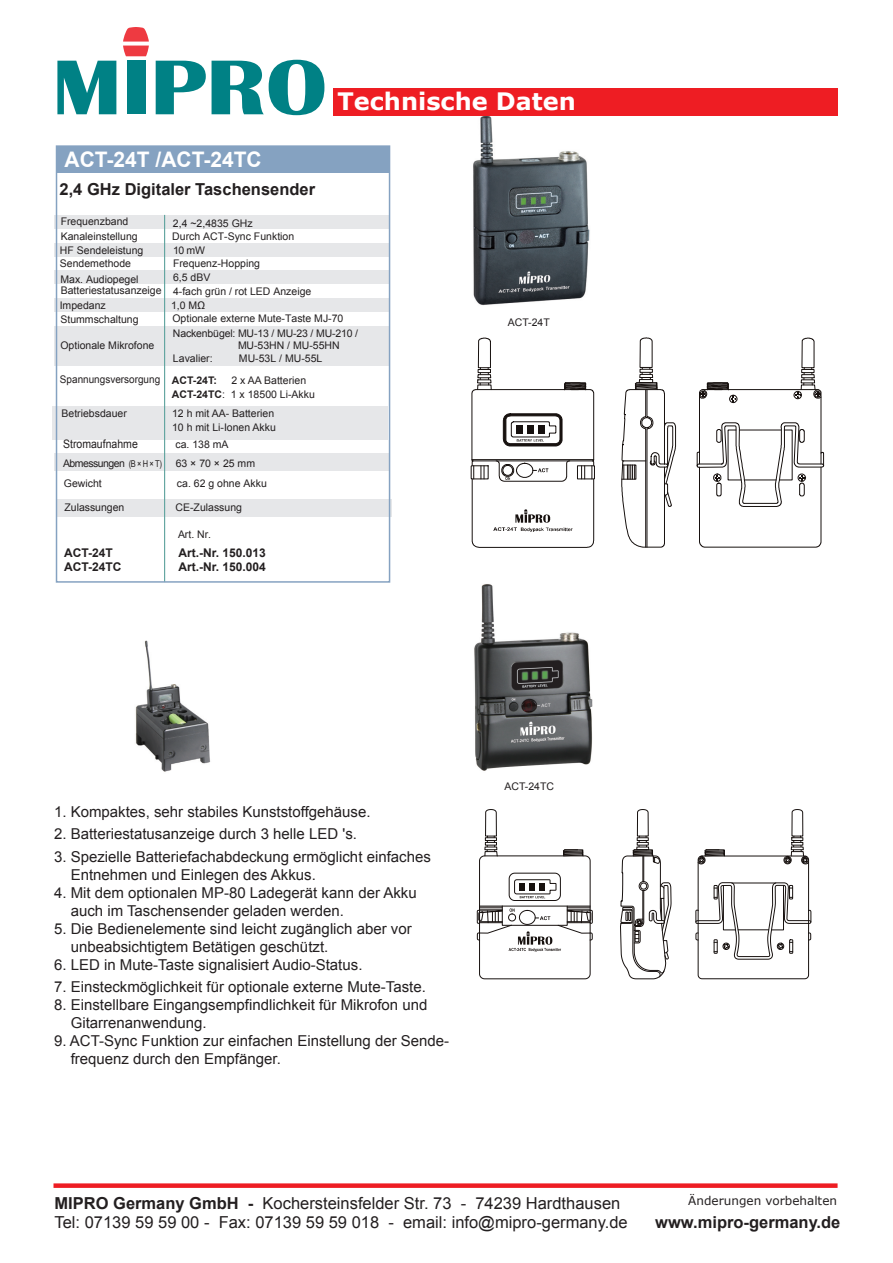
<style>
.page{position:relative;width:893px;height:1263px;background:#fff}
.page>*{position:absolute;margin:0;border:0;box-sizing:border-box;transform-origin:0 0}
.t1{font:700 24px "Verdana";color:#fff}
.t2{font:700 21.45px "Arial";color:#fff}
.t3{font:16.5px/19.8px "Arial";color:#231f20}
.t4{font:700 16.5px "Arial";color:#231f20}
.t5{font:15px/18px "Arial";color:#231f20}
.t6{font:700 12px "Arial";color:#231f20}
.t7{font:12px "Verdana";color:#231f20}
.t8{font:11.7px "Arial";color:#231f20;scale:.9 1}
.t9{font:10.5px/14.1px "Arial";color:#231f20}
.t10{font:10.5px "Arial";color:#231f20;scale:.95 1}
.t11{font:10.5px "Arial";letter-spacing:-.05em;color:#231f20}
.s1{font-weight:700}
.s2{font-size:9.3px}
</style>
<div class="page">
<div style="left:333px;top:88px;width:505px;height:28px;background:#ee1d23"></div>
<svg style="left:57px;top:61px;width:59px;height:53px"></svg>
<div style="left:127px;top:61px;width:18px;height:53px;background:#008185"></div>
<svg style="left:156px;top:61px;width:50px;height:53px"></svg>
<svg style="left:212px;top:60px;width:112px;height:55px"></svg>
<svg style="left:123px;top:27px;width:26px;height:29px"></svg>
<div style="left:54px;top:1183px;width:784px;height:5px;background:#ee1d23"></div>
<div style="left:57px;top:500px;width:335px;height:17px;background:#e6e7e9"></div>
<div style="left:54px;top:454px;width:336px;height:17px;background:#e6e7e9"></div>
<div style="left:52px;top:406px;width:336px;height:33px;background:#e6e7e9"></div>
<div style="left:54px;top:326px;width:336px;height:39px;background:#e6e7e9"></div>
<div style="left:54px;top:298px;width:335px;height:14px;background:#e6e7e9"></div>
<div style="left:54px;top:270px;width:335px;height:14px;background:#e6e7e9"></div>
<div style="left:54px;top:243px;width:336px;height:14px;background:#e6e7e9"></div>
<div style="left:54px;top:215px;width:335px;height:14px;background:#e6e7e9"></div>
<hr style="left:164px;top:215px;width:1px;height:367px;background:#5ea39e">
<div style="left:57px;top:146px;width:333px;height:26px;background:#85a2c1"></div>
<img style="left:474px;top:584px;width:119px;height:187px">
<div style="left:56px;top:145px;width:334px;height:438px;border:2px solid #85a2c1"></div>
<img style="left:473px;top:116px;width:117px;height:190px">
<img style="left:135px;top:640px;width:76px;height:132px">
<svg style="left:471px;top:338px;width:124px;height:210px"></svg>
<svg style="left:622px;top:338px;width:54px;height:209px"></svg>
<svg style="left:697px;top:338px;width:127px;height:209px"></svg>
<svg style="left:620px;top:809px;width:52px;height:171px"></svg>
<svg style="left:695px;top:809px;width:116px;height:170px"></svg>
<svg style="left:477px;top:809px;width:116px;height:170px"></svg>
<h2 class="t2" style="left:65px;top:145px;width:199px">ACT-24T /ACT-24TC</h2>
<p class="t4" style="left:60px;top:178px;width:257px">2,4 GHz Digitaler Taschensender</p>
<p class="t9" style="left:61px;top:214px;width:79px;line-height:14.5px">Frequenzband<br>Kanaleinstellung</p>
<p class="t9" style="left:173px;top:216px;width:81px">2,4 ~2,4835 GHz</p>
<p class="t9" style="left:172px;top:229px;width:123px">Durch ACT-Sync Funktion</p>
<p class="t9" style="left:60px;top:243px;width:85px">HF Sendeleistung</p>
<p class="t9" style="left:173px;top:243px;width:33px">10 mW</p>
<p class="t9" style="left:60px;top:272px;width:80px">Max. Audiopegel</p>
<p class="t9" style="left:60px;top:257px;width:73px">Sendemethode</p>
<p class="t9" style="left:173px;top:257px;width:88px">Frequenz-Hopping</p>
<p class="t9" style="left:61px;top:271px;width:252px;line-height:13.6px;text-indent:112px">6,5 dBV<br>Batteriestatusanzeige 4-fach grün / rot LED Anzeige</p>
<h1 class="t1" style="left:337px;top:85px;width:240px">Technische Daten</h1>
<p class="t9" style="left:60px;top:298px;width:48px">Impedanz</p>
<p class="t9" style="left:171px;top:298px;width:36px">1,0 MΩ</p>
<p class="t9" style="left:60px;top:312px;width:80px">Stummschaltung</p>
<p class="t9" style="left:172px;top:311px;width:172px">Optionale externe Mute-Taste MJ-70</p>
<p class="t9" style="left:60px;top:339px;width:95px">Optionale Mikrofone</p>
<p class="t9" style="left:173px;top:326px;width:187px">Nackenbügel: MU-13 / MU-23 / MU-210 /</p>
<p class="t9" style="left:238px;top:339px;width:103px">MU-53HN / MU-55HN</p>
<p class="t9" style="left:173px;top:351px;width:41px">Lavalier:</p>
<p class="t9" style="left:239px;top:351px;width:85px">MU-53L / MU-55L</p>
<p class="t10" style="left:60px;top:373px;width:167px">Spannungsversorgung <span class="s1">ACT-24T:</span></p>
<p class="t9" style="left:172px;top:374px;width:144px;text-indent:60px">2 x AA Batterien<br><span class="s1">ACT-24TC</span>: 1 x 18500 Li-Akku</p>
<p class="t9" style="left:62px;top:406px;width:67px">Betriebsdauer</p>
<p class="t9" style="left:172px;top:406px;width:105px">12 h mit AA- Batterien<br>10 h mit Li-Ionen Akku</p>
<p class="t8" style="left:63px;top:436px;width:84px">Stromaufnahme</p>
<p class="t9" style="left:175px;top:438px;width:55px">ca. 138 mA</p>
<p class="t11" style="left:63px;top:456px;width:100px">Abmessungen <span class="s2">(B × H × T)</span></p>
<p class="t9" style="left:176px;top:456px;width:81px">63 × 70 × 25 mm</p>
<p class="t9" style="left:64px;top:476px;width:39px">Gewicht</p>
<p class="t9" style="left:177px;top:476px;width:91px">ca. 62 g ohne Akku</p>
<p class="t9" style="left:65px;top:501px;width:61px">Zulassungen</p>
<p class="t9" style="left:175px;top:501px;width:68px">CE-Zulassung</p>
<p class="t9" style="left:178px;top:527px;width:35px">Art. Nr.</p>
<p class="t6" style="left:64px;top:544px;width:50px">ACT-24T</p>
<p class="t6" style="left:178px;top:544px;width:89px">Art.-Nr. 150.013</p>
<p class="t6" style="left:64px;top:559px;width:59px">ACT-24TC</p>
<p class="t6" style="left:178px;top:559px;width:89px">Art.-Nr. 150.004</p>
<p class="t9" style="left:508px;top:316px;width:44px">ACT-24T</p>
<p class="t5" style="left:54px;top:802px;width:318px">1. Kompaktes, sehr stabiles Kunststoffgehäuse.</p>
<p class="t5" style="left:54px;top:825px;width:305px">2. Batteriestatusanzeige durch 3 helle LED 's.</p>
<p class="t5" style="left:71px;top:847px;width:362px;text-indent:-17px">3. Spezielle Batteriefachabdeckung ermöglicht einfaches<br>Entnehmen und Einlegen des Akkus.</p>
<p class="t5" style="left:71px;top:883px;width:348px;text-indent:-17px">4. Mit dem optionalen MP-80 Ladegerät kann der Akku auch im Taschensender geladen werden.</p>
<p class="t5" style="left:71px;top:919px;width:342px;text-indent:-17px">5. Die Bedienelemente sind leicht zugänglich aber vor unbeabsichtigtem Betätigen geschützt.</p>
<p class="t5" style="left:54px;top:955px;width:310px">6. LED in Mute-Taste signalisiert Audio-Status.</p>
<p class="t5" style="left:54px;top:978px;width:373px">7. Einsteckmöglichkeit für optionale externe Mute-Taste.</p>
<p class="t5" style="left:71px;top:996px;width:358px;text-indent:-17px">8. Einstellbare Eingangsempfindlichkeit für Mikrofon und<br>Gitarrenanwendung.</p>
<p class="t5" style="left:71px;top:1032px;width:380px;text-indent:-17px">9. ACT-Sync Funktion zur einfachen Einstellung der Sende&shy;frequenz durch den Empfänger.</p>
<p class="t9" style="left:504px;top:779px;width:51px">ACT-24TC</p>
<p class="t3" style="left:54px;top:1193px;width:575px"><span class="s1">MIPRO Germany GmbH -</span> Kochersteinsfelder Str. 73 - 74239 Hardthausen<br>Tel: 07139 59 59 00 - Fax: 07139 59 59 018 - email: info@mipro-germany.de</p>
<p class="t7" style="left:688px;top:1192px;width:150px">Änderungen vorbehalten</p>
<p class="t4" style="left:655px;top:1211px;width:187px">www.mipro-germany.de</p>
</div>
